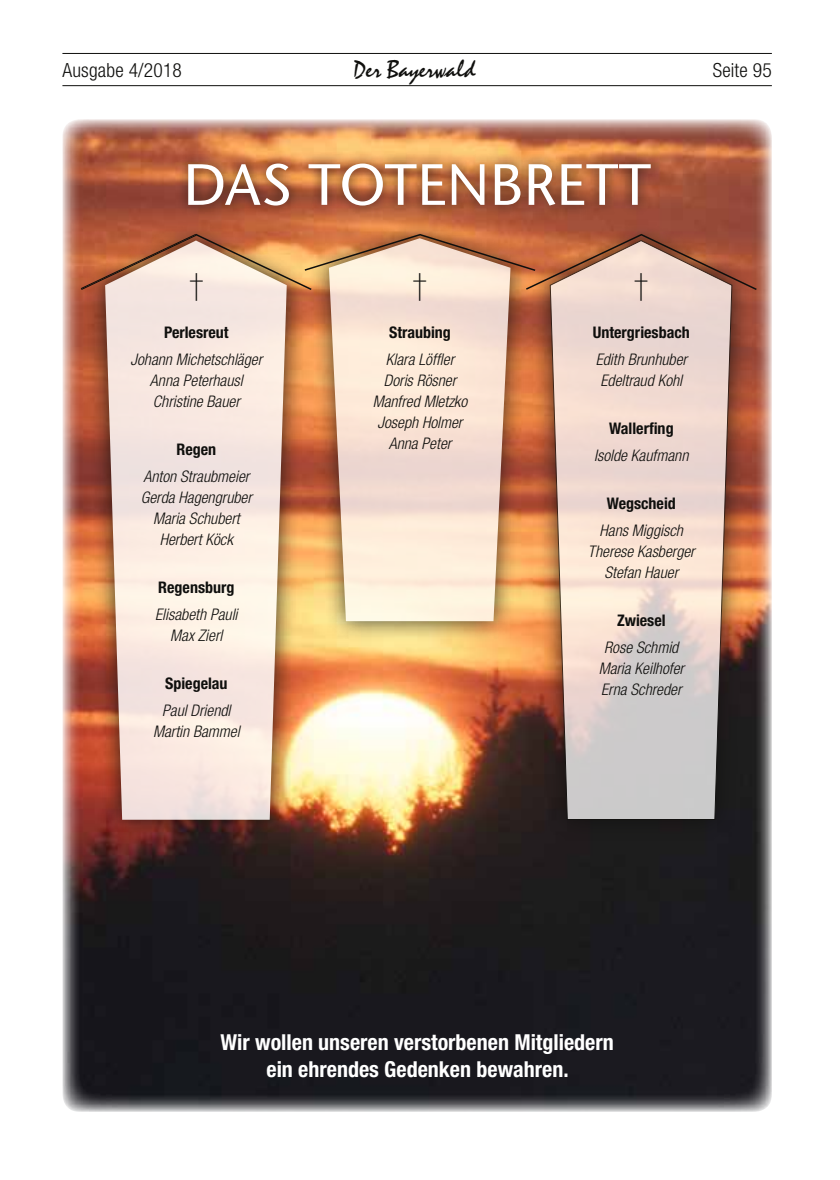
<style>
.page{position:relative;width:840px;height:1180px;background:#fff}
.page>*{position:absolute;margin:0;border:0;box-sizing:border-box;transform-origin:0 0}
.t1{font:500 58px "ITC Stone Sans";letter-spacing:.01em;color:#fff}
.t2{font:100 condensed 32px "Helvetica Neue LT";color:#0f0f0d}
.t3{font:24px "Mistral LT";color:#0f0f0d}
.t4{font:700 condensed 22px/26.4px "Helvetica Neue LT";color:#fff;text-align:center}
.t5{font:300 condensed 19.6px "Helvetica Neue LT";letter-spacing:.01em;color:#0f0f0d}
.t6{font:italic 300 condensed 16px/21px "Helvetica Neue LT";color:#0f0f0d;text-align:center}
.t7{font:700 condensed 16px "Helvetica Neue LT";color:#0f0f0d}
</style>
<div class="page">
<hr style="left:62px;top:53px;width:709px;height:1px;background:#0f0f0d">
<hr style="left:62px;top:85px;width:709px;height:1px;background:#0f0f0d">
<img style="left:62px;top:119px;width:709px;height:992px">
<div style="left:176px;top:151px;width:485px;height:66px;background:#0f0f0d;opacity:.75"></div>
<svg style="left:308px;top:219px;width:222px;height:423px;background:#db9154"></svg>
<svg style="left:329px;top:291px;width:181px;height:330px;background:#f2dac8"></svg>
<svg style="left:84px;top:221px;width:223px;height:619px;background:#b76640"></svg>
<svg style="left:105px;top:291px;width:181px;height:528px;background:#f0dbd1"></svg>
<svg style="left:529px;top:221px;width:223px;height:619px;background:#844a31"></svg>
<svg style="left:549px;top:291px;width:183px;height:528px;background:#dac6be"></svg>
<svg style="left:80px;top:232px;width:678px;height:59px;background:#d29e81"></svg>
<p class="t5" style="left:62px;top:58px;width:121px">Ausgabe 4/2018</p>
<h3 class="t3" style="left:353px;top:55px;width:123px">Der Bayerwald</h3>
<p class="t5" style="left:712px;top:58px;width:61px">Seite 95</p>
<h1 class="t1" style="left:183px;top:149px;width:469px">DAS TOTENBRETT</h1>
<h2 class="t2" style="left:189px;top:267px;width:17px">†</h2>
<h2 class="t2" style="left:412px;top:267px;width:17px">†</h2>
<h2 class="t2" style="left:633px;top:267px;width:17px">†</h2>
<p class="t7" style="left:164px;top:322px;width:66px">Perlesreut</p>
<p class="t6" style="left:130px;top:348px;width:133px">Johann Michetschläger<br>Anna Peterhausl<br>Christine Bauer</p>
<p class="t7" style="left:176px;top:439px;width:41px">Regen</p>
<p class="t6" style="left:141px;top:465px;width:112px">Anton Straubmeier<br>Gerda Hagengruber<br>Maria Schubert<br>Herbert Köck</p>
<p class="t7" style="left:158px;top:577px;width:78px">Regensburg</p>
<p class="t6" style="left:155px;top:603px;width:84px">Elisabeth Pauli<br>Max Zierl</p>
<p class="t7" style="left:165px;top:673px;width:64px">Spiegelau</p>
<p class="t6" style="left:153px;top:699px;width:88px">Paul Driendl<br>Martin Bammel</p>
<p class="t7" style="left:389px;top:322px;width:63px">Straubing</p>
<p class="t6" style="left:372px;top:348px;width:96px">Klara Löffler<br>Doris Rösner<br>Manfred Mletzko<br>Joseph Holmer<br>Anna Peter</p>
<p class="t7" style="left:592px;top:322px;width:98px">Untergriesbach</p>
<p class="t6" style="left:595px;top:348px;width:93px;text-align:left">Edith Brunhuber<br>Edeltraud Kohl</p>
<p class="t7" style="left:608px;top:418px;width:66px">Wallerfing</p>
<p class="t6" style="left:594px;top:444px;width:96px">Isolde Kaufmann</p>
<p class="t7" style="left:606px;top:493px;width:71px">Wegscheid</p>
<p class="t6" style="left:587px;top:519px;width:108px">Hans Miggisch<br>Therese Kasberger<br>Stefan Hauer</p>
<p class="t7" style="left:616px;top:610px;width:50px">Zwiesel</p>
<p class="t6" style="left:598px;top:636px;width:87px">Rose Schmid<br>Maria Keilhofer<br>Erna Schreder</p>
<h3 class="t4" style="left:220px;top:1028px;width:394px">Wir wollen unseren verstorbenen Mitgliedern ein ehrendes Gedenken bewahren.</h3>
</div>
